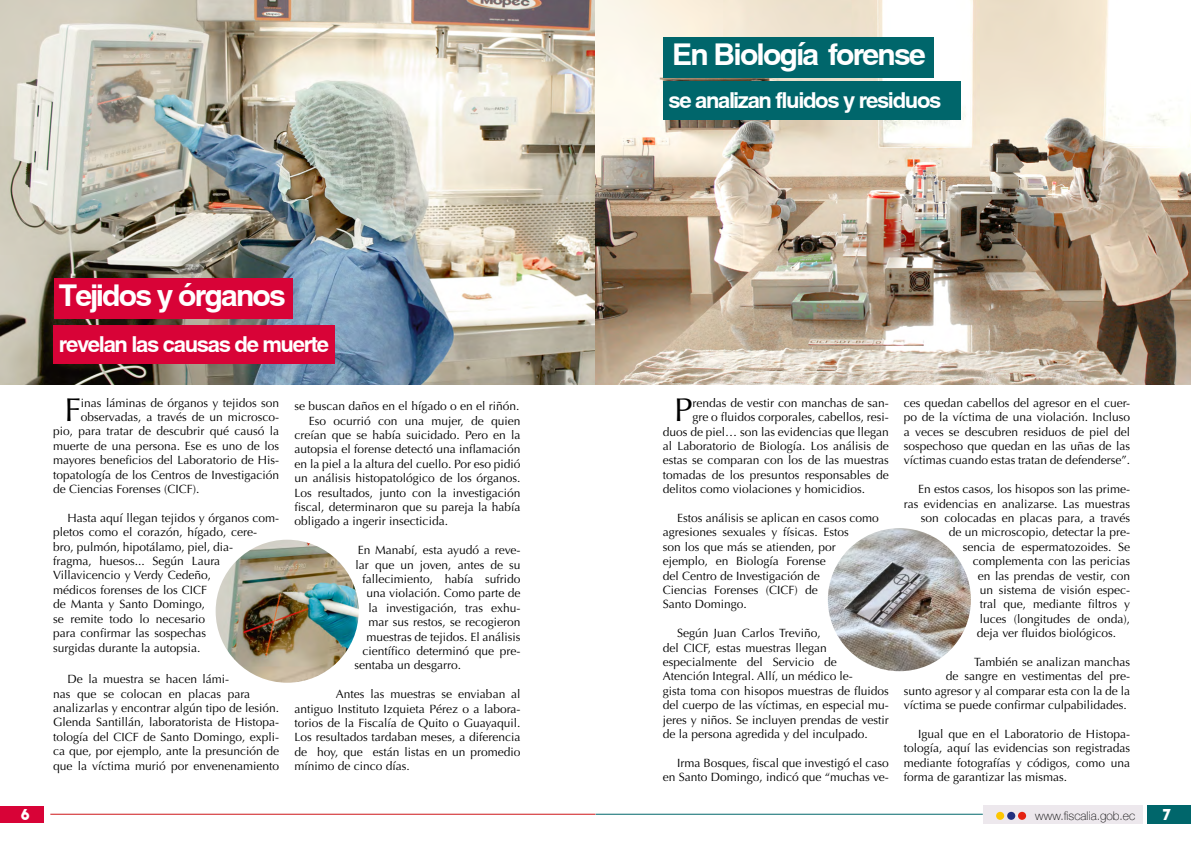
<style>
.page{position:relative;width:1191px;height:842px;background:#fff}
.page>*{position:absolute;margin:0;border:0;box-sizing:border-box;transform-origin:0 0}
.t1{font:33px "Optima";color:#000}
.t2{font:700 30px "Swansea";letter-spacing:-.06em;color:#fff}
.t3{font:700 22px "Swansea";letter-spacing:-.06em;color:#fff}
.t4{font:15px "The Bold Font";color:#fff}
.t5{font:12px/14.4px "Optima";color:#000}
.t6{font:100 12px "Helvetica Neue";color:#000}
</style>
<div class="page">
<div style="left:982px;top:806px;width:160px;height:18px;background:#ede8ed"></div>
<div style="left:996px;top:812px;width:8px;height:8px;background:#fdc600;border-radius:50%"></div>
<div style="left:1007px;top:812px;width:8px;height:8px;background:#21307f;border-radius:50%"></div>
<div style="left:1018px;top:812px;width:8px;height:8px;background:#e42212;border-radius:50%"></div>
<div style="left:1147px;top:806px;width:44px;height:18px;background:#00666b"></div>
<hr style="left:50px;top:814px;width:545px;height:1px;background:#cd1619">
<div style="left:0;top:807px;width:43px;height:16px;background:#d80337"></div>
<img style="left:0;top:0;width:1191px;height:384px">
<div style="left:54px;top:278px;width:238px;height:40px;background:#d80337"></div>
<div style="left:53px;top:326px;width:282px;height:38px;background:#d80337"></div>
<div style="left:663px;top:38px;width:271px;height:40px;background:#00666b"></div>
<div style="left:663px;top:82px;width:297px;height:38px;background:#00666b"></div>
<img style="left:828px;top:528px;width:143px;height:143px;border-radius:71px">
<img style="left:216px;top:540px;width:143px;height:143px;border-radius:71px">
<hr style="left:596px;top:814px;width:386px;height:1px;background:#00666b">
<h2 class="t2" style="left:59px;top:277px;width:228px">Tejidos y órganos</h2>
<h3 class="t3" style="left:59px;top:330px;width:272px">revelan las causas de muerte</h3>
<h1 class="t1" style="left:64px;top:391px;width:18px">F</h1>
<p class="t5" style="left:81px;top:396px;width:200px">inas láminas de órganos y tejidos son</p>
<p class="t5" style="left:81px;top:410px;width:200px">observadas, a través de un microsco-</p>
<p class="t5" style="left:53px;top:424px;width:227px">pio, para tratar de descubrir qué causó la</p>
<p class="t5" style="left:53px;top:439px;width:227px">muerte de una persona. Ese es uno de los</p>
<p class="t5" style="left:53px;top:453px;width:227px">mayores beneficios del Laboratorio de His-</p>
<p class="t5" style="left:53px;top:468px;width:227px">topatología de los Centros de Investigación</p>
<p class="t5" style="left:53px;top:482px;width:148px">de Ciencias Forenses (CICF).</p>
<p class="t5" style="left:53px;top:511px;width:227px;text-indent:14px">Hasta aquí llegan tejidos y órganos com&shy;pletos como el corazón, hígado, cere&shy;bro, pulmón, hipotálamo, piel, dia-<br>fragma, huesos... Según Laura<br>Villavicencio y Verdy Cedeño,<br>médicos forenses de los CICF<br>de Manta y Santo Domingo,<br>se remite todo lo necesario<br>para confirmar las sospechas<br>surgidas durante la autopsia.</p>
<p class="t5" style="left:53px;top:672px;width:227px;text-indent:14px">De la muestra se hacen lámi-<br>nas que se colocan en placas para analizarlas y encontrar algún tipo de lesión.<br>Glenda Santillán, laboratorista de Histopa&shy;tología del CICF de Santo Domingo, expli&shy;ca que, por ejemplo, ante la presunción de que la víctima murió por envenenamiento</p>
<p class="t5" style="left:294px;top:399px;width:226px">se buscan daños en el hígado o en el riñón.</p>
<p class="t5" style="left:309px;top:413px;width:213px">Eso ocurrió con una mujer, de quien</p>
<p class="t5" style="left:294px;top:428px;width:227px">creían que se había suicidado. Pero en la</p>
<p class="t5" style="left:294px;top:442px;width:227px">autopsia el forense detectó una inflamación</p>
<p class="t5" style="left:294px;top:457px;width:227px">en la piel a la altura del cuello. Por eso pidió</p>
<p class="t5" style="left:294px;top:471px;width:228px">un análisis histopatológico de los órganos.</p>
<p class="t5" style="left:294px;top:485px;width:227px">Los resultados, junto con la investigación</p>
<p class="t5" style="left:294px;top:500px;width:227px">fiscal, determinaron que su pareja la había</p>
<p class="t5" style="left:294px;top:514px;width:155px">obligado a ingerir insecticida.</p>
<p class="t5" style="left:358px;top:543px;width:164px">En Manabí, esta ayudó a reve-</p>
<p class="t5" style="left:355px;top:557px;width:166px">lar que un joven, antes de su</p>
<p class="t5" style="left:362px;top:572px;width:160px">fallecimiento, había sufrido</p>
<p class="t5" style="left:366px;top:586px;width:155px">una violación. Como parte de</p>
<p class="t5" style="left:368px;top:601px;width:154px">la investigación, tras exhu-</p>
<p class="t5" style="left:368px;top:615px;width:154px">mar sus restos, se recogieron</p>
<p class="t5" style="left:366px;top:629px;width:156px">muestras de tejidos. El análisis</p>
<p class="t5" style="left:362px;top:644px;width:160px">científico determinó que pre-</p>
<p class="t5" style="left:354px;top:658px;width:108px">sentaba un desgarro.</p>
<p class="t5" style="left:294px;top:687px;width:228px;text-align:justify;text-indent:41px">Antes las muestras se enviaban al antiguo Instituto Izquieta Pérez o a labora&shy;torios de la Fiscalía de Quito o Guayaquil.<br>Los resultados tardaban meses, a diferencia de hoy, que están listas en un promedio mínimo de cinco días.</p>
<h2 class="t2" style="left:672px;top:36px;width:255px">En Biología forense</h2>
<h3 class="t3" style="left:668px;top:86px;width:274px">se analizan fluidos y residuos</h3>
<h1 class="t1" style="left:674px;top:391px;width:20px">P</h1>
<p class="t5" style="left:692px;top:396px;width:198px">rendas de vestir con manchas de san-</p>
<p class="t5" style="left:692px;top:410px;width:198px">gre o fluidos corporales, cabellos, resi-</p>
<p class="t5" style="left:663px;top:424px;width:227px">duos de piel… son las evidencias que llegan</p>
<p class="t5" style="left:663px;top:439px;width:227px">al Laboratorio de Biología. Los análisis de</p>
<p class="t5" style="left:663px;top:453px;width:227px">estas se comparan con los de las muestras</p>
<p class="t5" style="left:663px;top:468px;width:227px">tomadas de los presuntos responsables de</p>
<p class="t5" style="left:663px;top:482px;width:204px">delitos como violaciones y homicidios.</p>
<p class="t5" style="left:663px;top:511px;width:217px;text-indent:14px">Estos análisis se aplican en casos como agresiones sexuales y físicas. Estos<br>son los que más se atienden, por ejemplo, en Biología Forense<br>del Centro de Investigación de<br>Ciencias Forenses (CICF) de<br>Santo Domingo.</p>
<p class="t5" style="left:663px;top:626px;width:228px;text-indent:14px">Según Juan Carlos Treviño,<br>del CICF, estas muestras llegan especialmente del Servicio de<br>Atención Integral. Allí, un médico le-<br>gista toma con hisopos muestras de fluidos del cuerpo de las víctimas, en especial mu&shy;jeres y niños. Se incluyen prendas de vestir de la persona agredida y del inculpado.</p>
<p class="t5" style="left:663px;top:756px;width:227px;text-align:right">Irma Bosques, fiscal que investigó el caso en Santo Domingo, indicó que “muchas ve-</p>
<p class="t5" style="left:904px;top:396px;width:228px;text-align:justify">ces quedan cabellos del agresor en el cuer&shy;po de la víctima de una violación. Incluso a veces se descubren residuos de piel del sospechoso que quedan en las uñas de las víctimas cuando estas tratan de defenderse”.</p>
<p class="t5" style="left:918px;top:482px;width:213px">En estos casos, los hisopos son las prime-</p>
<p class="t5" style="left:904px;top:496px;width:227px">ras evidencias en analizarse. Las muestras</p>
<p class="t5" style="left:921px;top:511px;width:211px">son colocadas en placas para, a través</p>
<p class="t5" style="left:949px;top:525px;width:183px">de un microscopio, detectar la pre-</p>
<p class="t5" style="left:963px;top:540px;width:169px">sencia de espermatozoides. Se</p>
<p class="t5" style="left:973px;top:554px;width:159px">complementa con las pericias</p>
<p class="t5" style="left:978px;top:568px;width:154px">en las prendas de vestir, con</p>
<p class="t5" style="left:980px;top:583px;width:151px">un sistema de visión espec-</p>
<p class="t5" style="left:980px;top:597px;width:151px">tral que, mediante filtros y</p>
<p class="t5" style="left:980px;top:612px;width:151px">luces (longitudes de onda),</p>
<p class="t5" style="left:977px;top:626px;width:141px">deja ver fluidos biológicos.</p>
<p class="t5" style="left:904px;top:655px;width:228px;text-align:right">También se analizan manchas<br>de sangre en vestimentas del pre-<br>sunto agresor y al comparar esta con la de la víctima se puede confirmar culpabilidades.</p>
<p class="t5" style="left:904px;top:727px;width:227px;text-align:justify;text-indent:14px">Igual que en el Laboratorio de Histopa&shy;tología, aquí las evidencias son registradas mediante fotografías y códigos, como una forma de garantizar las mismas.</p>
<p class="t4" style="left:21px;top:805px;width:10px">6</p>
<p class="t6" style="left:1035px;top:806px;width:102px">www.fiscalia.gob.ec</p>
<p class="t4" style="left:1162px;top:805px;width:10px">7</p>
</div>
